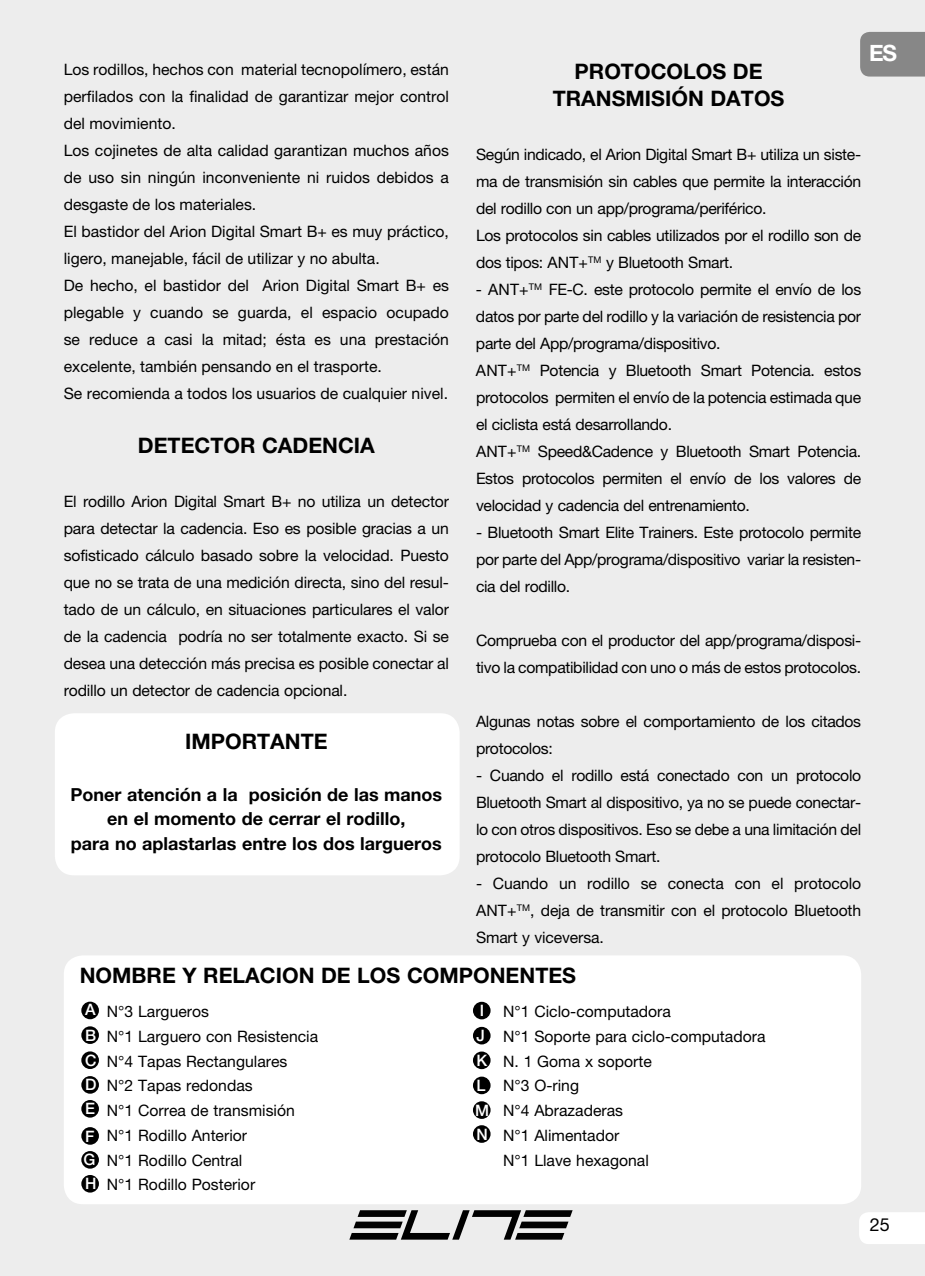
<style>
.page{position:relative;width:925px;height:1276px;background:#ededed}
.page>*{position:absolute;margin:0;border:0;box-sizing:border-box;transform-origin:0 0}
.t1{font:700 22.5px "Helvetica Neue LT Pro";color:#fff}
.t2{font:700 21.38px/27px "Helvetica Neue LT Pro";color:#000;text-align:center}
.t3{font:700 18px/24.8px "Helvetica Neue LT Pro";color:#000;text-align:center}
.t4{font:18px "Helvetica Neue LT Pro";color:#000}
.t5{font:15.75px/27px "Helvetica Neue LT Pro";letter-spacing:-.01em;color:#000}
.t6{font:500 15.75px/24.8px "Helvetica Neue LT Pro";color:#fff}
</style>
<div class="page">
<svg style="left:349px;top:1210px;width:224px;height:29px"></svg>
<div style="left:859px;top:1212px;width:66px;height:32px;background:#fff"></div>
<div style="left:860px;top:32px;width:65px;height:45px;background:#878787"></div>
<div style="left:55px;top:713px;width:405px;height:162px;background:#fff;border-radius:19px"></div>
<div style="left:64px;top:955px;width:797px;height:249px;background:#fff;border-radius:19px"></div>
<div style="left:81px;top:1001px;width:18px;height:18px;background:#000;border-radius:50%"></div>
<div style="left:81px;top:1026px;width:18px;height:18px;background:#000;border-radius:50%"></div>
<div style="left:81px;top:1051px;width:18px;height:18px;background:#000;border-radius:50%"></div>
<div style="left:81px;top:1076px;width:18px;height:17px;background:#000;border-radius:50%"></div>
<div style="left:81px;top:1100px;width:18px;height:17px;background:#000;border-radius:50%"></div>
<div style="left:81px;top:1127px;width:18px;height:17px;background:#000;border-radius:50%"></div>
<div style="left:81px;top:1151px;width:18px;height:17px;background:#000;border-radius:50%"></div>
<div style="left:81px;top:1175px;width:18px;height:17px;background:#000;border-radius:50%"></div>
<div style="left:473px;top:1027px;width:17px;height:17px;background:#000;border-radius:50%"></div>
<div style="left:473px;top:1001px;width:17px;height:18px;background:#000;border-radius:50%"></div>
<div style="left:473px;top:1051px;width:17px;height:18px;background:#000;border-radius:50%"></div>
<div style="left:473px;top:1076px;width:17px;height:18px;background:#000;border-radius:50%"></div>
<div style="left:473px;top:1101px;width:17px;height:18px;background:#000;border-radius:50%"></div>
<div style="left:473px;top:1125px;width:17px;height:17px;background:#000;border-radius:50%"></div>
<p class="t5" style="left:64px;top:56px;width:387px">Los rodillos, hechos con material tecnopolímero, están perfilados con la finalidad de garantizar mejor control del movimiento.<br>Los cojinetes de alta calidad garantizan muchos años de uso sin ningún inconveniente ni ruidos debidos a desgaste de los materiales.<br>El bastidor del Arion Digital Smart B+ es muy práctico, ligero, manejable, fácil de utilizar y no abulta.<br>De hecho, el bastidor del Arion Digital Smart B+ es plegable y cuando se guarda, el espacio ocupado se reduce a casi la mitad; ésta es una prestación excelente, también pensando en el trasporte.<br>Se recomienda a todos los usuarios de cualquier nivel.</p>
<h2 class="t2" style="left:138px;top:431px;width:238px">DETECTOR CADENCIA</h2>
<p class="t5" style="left:64px;top:488px;width:387px;text-align:justify">El rodillo Arion Digital Smart B+ no utiliza un detector para detectar la cadencia. Eso es posible gracias a un sofisticado cálculo basado sobre la velocidad. Puesto que no se trata de una medición directa, sino del resul&shy;tado de un cálculo, en situaciones particulares el valor de la cadencia podría no ser totalmente exacto. Si se desea una detección más precisa es posible conectar al rodillo un detector de cadencia opcional.</p>
<h2 class="t2" style="left:185px;top:727px;width:144px">IMPORTANTE</h2>
<p class="t3" style="left:71px;top:781px;width:373px">Poner atención a la posición de las manos en el momento de cerrar el rodillo,<br>para no aplastarlas entre los dos largueros</p>
<h2 class="t2" style="left:553px;top:57px;width:233px">PROTOCOLOS DE<br>TRANSMISIÓN DATOS</h2>
<p class="t5" style="left:476px;top:141px;width:387px">Según indicado, el Arion Digital Smart B+ utiliza un siste&shy;ma de transmisión sin cables que permite la interacción del rodillo con un app/programa/periférico.<br>Los protocolos sin cables utilizados por el rodillo son de dos tipos: ANT+<sup>TM</sup> y Bluetooth Smart.</p>
<p class="t5" style="left:476px;top:276px;width:387px">- ANT+<sup>TM</sup> FE-C. este protocolo permite el envío de los datos por parte del rodillo y la variación de resistencia por parte del App/programa/dispositivo.<br>ANT+<sup>TM</sup> Potencia y Bluetooth Smart Potencia. estos protocolos permiten el envío de la potencia estimada que el ciclista está desarrollando.<br>ANT+<sup>TM</sup> Speed&amp;Cadence y Bluetooth Smart Potencia.<br>Estos protocolos permiten el envío de los valores de velocidad y cadencia del entrenamiento.</p>
<p class="t5" style="left:476px;top:519px;width:387px;text-align:justify">- Bluetooth Smart Elite Trainers. Este protocolo permite por parte del App/programa/dispositivo variar la resisten&shy;cia del rodillo.</p>
<p class="t5" style="left:476px;top:627px;width:387px">Comprueba con el productor del app/programa/disposi&shy;tivo la compatibilidad con uno o más de estos protocolos.</p>
<p class="t5" style="left:476px;top:708px;width:387px">Algunas notas sobre el comportamiento de los citados protocolos:</p>
<p class="t5" style="left:476px;top:762px;width:387px;text-align:justify">- Cuando el rodillo está conectado con un protocolo Bluetooth Smart al dispositivo, ya no se puede conectar&shy;lo con otros dispositivos. Eso se debe a una limitación del protocolo Bluetooth Smart.</p>
<p class="t5" style="left:476px;top:870px;width:387px;text-align:justify">- Cuando un rodillo se conecta con el protocolo ANT+<sup>TM</sup>, deja de transmitir con el protocolo Bluetooth Smart y viceversa.</p>
<h2 class="t2" style="left:80px;top:962px;width:498px">NOMBRE Y RELACION DE LOS COMPONENTES</h2>
<p class="t6" style="left:85px;top:997px;width:13px;text-align:justify">A B C D E</p>
<p class="t6" style="left:83px;top:1123px;width:14px;line-height:23.8px">F<br>G<br>H</p>
<p class="t6" style="left:480px;top:997px;width:6px">I</p>
<p class="t6" style="left:475px;top:1048px;width:16px">K<br>L<br>M<br>N</p>
<p class="t5" style="left:107px;top:999px;width:213px;line-height:24.8px">N°3 Largueros<br>N°1 Larguero con Resistencia<br>N°4 Tapas Rectangulares<br>N°2 Tapas redondas<br>N°1 Correa de transmisión<br>N°1 Rodillo Anterior<br>N°1 Rodillo Central<br>N°1 Rodillo Posterior</p>
<p class="t5" style="left:503px;top:999px;width:264px;line-height:24.8px">N°1 Ciclo-computadora<br>N°1 Soporte para ciclo-computadora<br>N. 1 Goma x soporte<br>N°3 O-ring<br>N°4 Abrazaderas<br>N°1 Alimentador<br>N°1 Llave hexagonal</p>
<p class="t6" style="left:477px;top:1022px;width:10px">J</p>
<h1 class="t1" style="left:869px;top:39px;width:30px">ES</h1>
<p class="t4" style="left:870px;top:1214px;width:22px">25</p>
</div>
